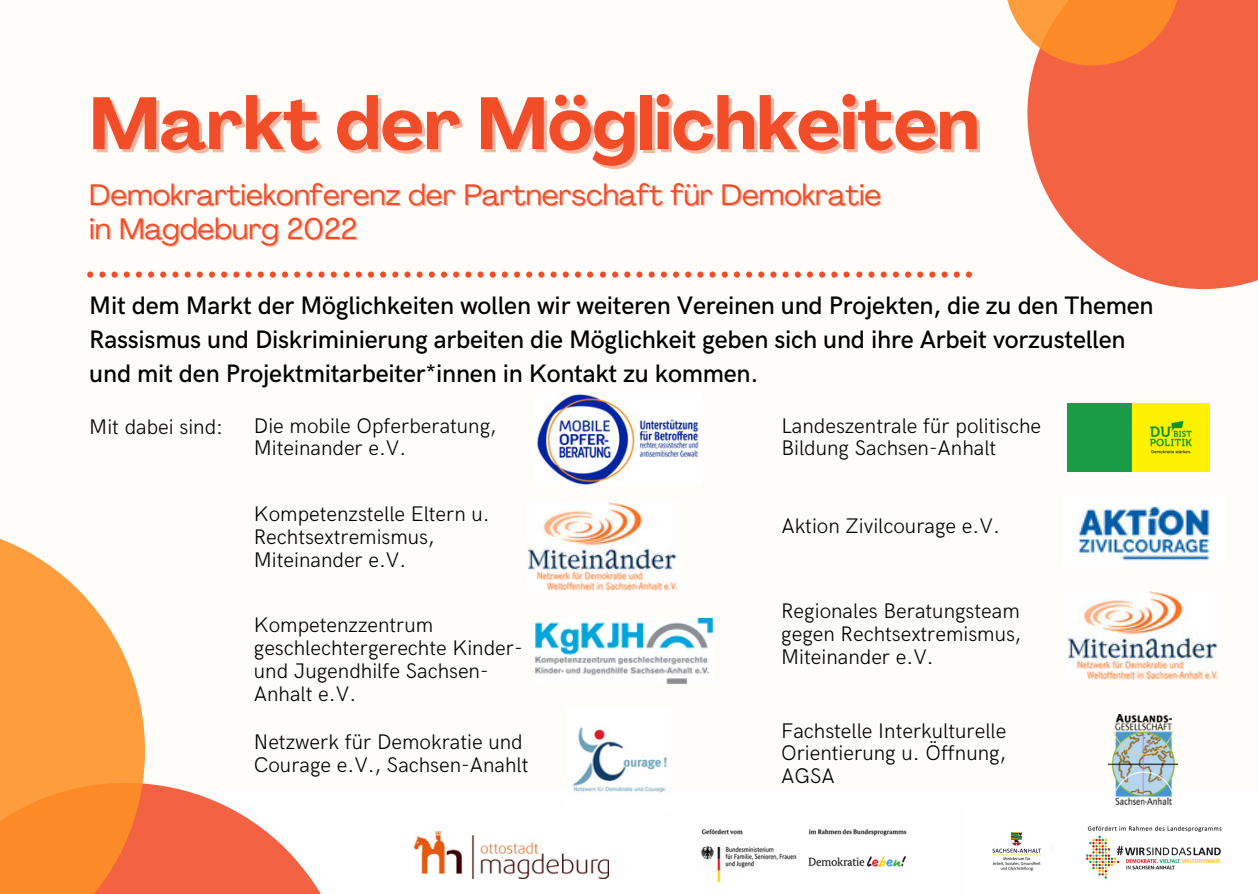
<style>
.page{position:relative;width:1258px;height:894px;background:#fff}
.page>*{position:absolute;margin:0;border:0;box-sizing:border-box;transform-origin:0 0}
.t1{font:700 72.6px "Agrandir";color:#f24d29}
.t2{font:29.4px/33.6px "Agrandir";color:#f24d29}
.t3{font:500 25.5px/33.9px "HK Grotesk";letter-spacing:-.01em;color:#000}
.t4{font:300 21.3px/22.8px "HK Grotesk";color:#000}
</style>
<div class="page">
<div style="left:0;top:0;width:1258px;height:893px;background:#fffdf9"></div>
<svg style="left:1027px;top:0;width:231px;height:289px;background:#f47457"></svg>
<svg style="left:1007px;top:0;width:173px;height:65px;background:#fa9143"></svg>
<svg style="left:87px;top:271px;width:6px;height:6px"></svg>
<svg style="left:99px;top:271px;width:6px;height:6px"></svg>
<div style="left:111px;top:271px;width:7px;height:6px;background:#f24d29;border-radius:50%"></div>
<svg style="left:124px;top:271px;width:6px;height:6px"></svg>
<svg style="left:136px;top:271px;width:6px;height:6px"></svg>
<svg style="left:148px;top:271px;width:6px;height:6px"></svg>
<svg style="left:160px;top:271px;width:6px;height:6px"></svg>
<svg style="left:172px;top:271px;width:6px;height:6px"></svg>
<svg style="left:185px;top:271px;width:6px;height:6px"></svg>
<svg style="left:197px;top:271px;width:6px;height:6px"></svg>
<svg style="left:209px;top:271px;width:6px;height:6px"></svg>
<svg style="left:221px;top:271px;width:6px;height:6px"></svg>
<svg style="left:233px;top:271px;width:6px;height:6px"></svg>
<div style="left:245px;top:271px;width:7px;height:6px;background:#f24d29;border-radius:50%"></div>
<svg style="left:258px;top:271px;width:6px;height:6px"></svg>
<svg style="left:270px;top:271px;width:6px;height:6px"></svg>
<svg style="left:282px;top:271px;width:6px;height:6px"></svg>
<svg style="left:294px;top:271px;width:6px;height:6px"></svg>
<svg style="left:306px;top:271px;width:6px;height:6px"></svg>
<div style="left:318px;top:271px;width:7px;height:6px;background:#f24d29;border-radius:50%"></div>
<svg style="left:331px;top:271px;width:6px;height:6px"></svg>
<div style="left:343px;top:271px;width:7px;height:6px;background:#f24d29;border-radius:50%"></div>
<svg style="left:356px;top:271px;width:6px;height:6px"></svg>
<svg style="left:368px;top:271px;width:6px;height:6px"></svg>
<svg style="left:380px;top:271px;width:6px;height:6px"></svg>
<svg style="left:392px;top:271px;width:6px;height:6px"></svg>
<svg style="left:404px;top:271px;width:6px;height:6px"></svg>
<svg style="left:417px;top:271px;width:6px;height:6px"></svg>
<svg style="left:429px;top:271px;width:6px;height:6px"></svg>
<svg style="left:441px;top:271px;width:6px;height:6px"></svg>
<svg style="left:453px;top:271px;width:6px;height:6px"></svg>
<svg style="left:465px;top:271px;width:6px;height:6px"></svg>
<svg style="left:477px;top:271px;width:6px;height:6px"></svg>
<svg style="left:490px;top:271px;width:6px;height:6px"></svg>
<svg style="left:502px;top:271px;width:6px;height:6px"></svg>
<svg style="left:514px;top:271px;width:6px;height:6px"></svg>
<svg style="left:526px;top:271px;width:6px;height:6px"></svg>
<svg style="left:538px;top:271px;width:6px;height:6px"></svg>
<div style="left:550px;top:271px;width:7px;height:6px;background:#f24d29;border-radius:50%"></div>
<svg style="left:563px;top:271px;width:6px;height:6px"></svg>
<svg style="left:575px;top:271px;width:6px;height:6px"></svg>
<svg style="left:587px;top:271px;width:6px;height:6px"></svg>
<svg style="left:600px;top:271px;width:6px;height:6px"></svg>
<svg style="left:612px;top:271px;width:6px;height:6px"></svg>
<svg style="left:624px;top:271px;width:6px;height:6px"></svg>
<svg style="left:636px;top:271px;width:6px;height:6px"></svg>
<div style="left:648px;top:271px;width:7px;height:6px;background:#f24d29;border-radius:50%"></div>
<svg style="left:661px;top:271px;width:6px;height:6px"></svg>
<svg style="left:673px;top:271px;width:6px;height:6px"></svg>
<svg style="left:685px;top:271px;width:6px;height:6px"></svg>
<svg style="left:697px;top:271px;width:6px;height:6px"></svg>
<svg style="left:709px;top:271px;width:6px;height:6px"></svg>
<svg style="left:722px;top:271px;width:6px;height:6px"></svg>
<svg style="left:734px;top:271px;width:6px;height:6px"></svg>
<svg style="left:746px;top:271px;width:6px;height:6px"></svg>
<svg style="left:758px;top:271px;width:6px;height:6px"></svg>
<svg style="left:770px;top:271px;width:6px;height:6px"></svg>
<div style="left:782px;top:271px;width:7px;height:6px;background:#f24d29;border-radius:50%"></div>
<svg style="left:795px;top:271px;width:6px;height:6px"></svg>
<svg style="left:807px;top:271px;width:6px;height:6px"></svg>
<svg style="left:819px;top:271px;width:6px;height:6px"></svg>
<svg style="left:831px;top:271px;width:6px;height:6px"></svg>
<svg style="left:843px;top:271px;width:6px;height:6px"></svg>
<svg style="left:856px;top:271px;width:6px;height:6px"></svg>
<svg style="left:868px;top:271px;width:6px;height:6px"></svg>
<div style="left:880px;top:271px;width:7px;height:6px;background:#f24d29;border-radius:50%"></div>
<svg style="left:893px;top:271px;width:6px;height:6px"></svg>
<svg style="left:905px;top:271px;width:6px;height:6px"></svg>
<svg style="left:917px;top:271px;width:6px;height:6px"></svg>
<svg style="left:929px;top:271px;width:6px;height:6px"></svg>
<svg style="left:941px;top:271px;width:6px;height:6px"></svg>
<svg style="left:954px;top:271px;width:6px;height:6px"></svg>
<svg style="left:966px;top:271px;width:6px;height:6px"></svg>
<div style="left:0;top:790px;width:1258px;height:103px;background:#fefefe"></div>
<img style="left:444px;top:835px;width:164px;height:43px">
<svg style="left:237px;top:812px;width:207px;height:81px"></svg>
<svg style="left:0;top:538px;width:237px;height:355px"></svg>
<img style="left:700px;top:829px;width:207px;height:54px">
<img style="left:992px;top:804px;width:230px;height:75px">
<img style="left:536px;top:393px;width:163px;height:92px">
<img style="left:527px;top:503px;width:150px;height:87px">
<img style="left:1067px;top:403px;width:142px;height:68px">
<img style="left:1078px;top:506px;width:132px;height:55px">
<img style="left:535px;top:618px;width:178px;height:65px">
<img style="left:1067px;top:591px;width:151px;height:88px">
<img style="left:1108px;top:714px;width:70px;height:90px">
<img style="left:572px;top:726px;width:95px;height:67px">
<h1 class="t1" style="left:89px;top:94px;width:891px">Markt der Möglichkeiten</h1>
<h2 class="t2" style="left:89px;top:181px;width:793px">Demokrartiekonferenz der Partnerschaft für Demokratie in Magdeburg 2022</h2>
<p class="t3" style="left:89px;top:289px;width:1066px">Mit dem Markt der Möglichkeiten wollen wir weiteren Vereinen und Projekten, die zu den Themen<br>Rassismus und Diskriminierung arbeiten die Möglichkeit geben sich und ihre Arbeit vorzustellen und mit den Projektmitarbeiter*innen in Kontakt zu kommen.</p>
<p class="t4" style="left:89px;top:416px;width:135px">Mit dabei sind:</p>
<p class="t4" style="left:254px;top:414px;width:244px">Die mobile Opferberatung,<br>Miteinander e.V.</p>
<p class="t4" style="left:781px;top:414px;width:261px">Landeszentrale für politische<br>Bildung Sachsen-Anhalt</p>
<p class="t4" style="left:254px;top:503px;width:237px">Kompetenzstelle Eltern u.<br>Rechtsextremismus,<br>Miteinander e.V.</p>
<p class="t4" style="left:254px;top:614px;width:270px">Kompetenzzentrum geschlechtergerechte Kinder&shy;und Jugendhilfe Sachsen-<br>Anhalt e.V.</p>
<p class="t4" style="left:254px;top:731px;width:276px">Netzwerk für Demokratie und<br>Courage e.V., Sachsen-Anahlt</p>
<p class="t4" style="left:781px;top:515px;width:220px">Aktion Zivilcourage e.V.</p>
<p class="t4" style="left:781px;top:600px;width:242px;text-align:justify">Regionales Beratungsteam gegen Rechtsextremismus, Miteinander e.V.</p>
<p class="t4" style="left:781px;top:719px;width:227px;text-align:justify">Fachstelle Interkulturelle Orientierung u. Öffnung, AGSA</p>
</div>
